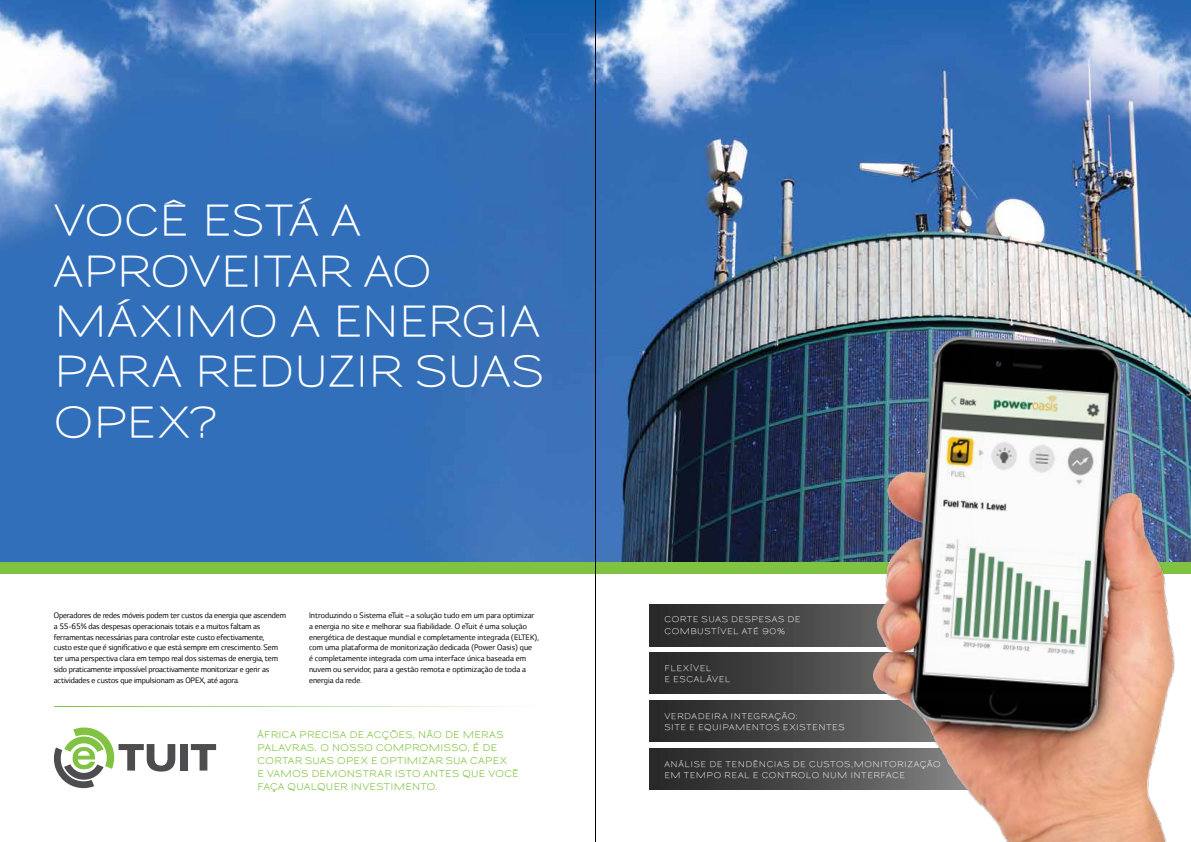
<style>
.page{position:relative;width:1191px;height:842px;background:#fff}
.page>*{position:absolute;margin:0;border:0;box-sizing:border-box;transform-origin:0 0}
.t1{font:600 42px/50.4px "Sansumi";letter-spacing:-.015em;color:#fff}
.t2{font:9px/10.8px "LG Smart";letter-spacing:-.01em;color:#000}
.t3{font:700 9px/13px "Sansumi";letter-spacing:.04em;color:#80c342}
.t4{font:600 8px/11px "Sansumi";letter-spacing:.065em;color:#fff}
</style>
<div class="page">
<img style="left:0;top:0;width:1191px;height:563px">
<div style="left:0;top:563px;width:1191px;height:11px;background:#80c342"></div>
<svg style="left:54px;top:706px;width:465px;height:1px"></svg>
<svg style="left:650px;top:605px;width:179px;height:41px;background:#3a3a3a"></svg>
<svg style="left:650px;top:653px;width:179px;height:41px;background:#3a3a3a"></svg>
<svg style="left:650px;top:700px;width:179px;height:41px;background:#3a3a3a"></svg>
<svg style="left:650px;top:748px;width:179px;height:41px;background:#3a3a3a"></svg>
<div style="left:180px;top:744px;width:8px;height:26px;background:#4d4d4f"></div>
<svg style="left:191px;top:744px;width:25px;height:26px"></svg>
<svg style="left:54px;top:727px;width:121px;height:61px"></svg>
<img style="left:829px;top:301px;width:362px;height:541px">
<hr style="left:595px;top:0;width:1px;height:842px;background:#000">
<h1 class="t1" style="left:54px;top:198px;width:492px">VOCÊ ESTÁ A<br>APROVEITAR AO<br>MÁXIMO A ENERGIA<br>PARA REDUZIR SUAS<br>OPEX?</h1>
<p class="t2" style="left:309px;top:610px;width:231px">Introduzindo o Sistema eTuit – a solução tudo em um para optimizar a energia no site e melhorar sua fiabilidade. O eTuit é uma solução energética de destaque mundial e completamente integrada (ELTEK), com uma plataforma de monitorização dedicada (Power Oasis) que<br>é completamente integrada com uma interface única baseada em nuvem ou servidor, para a gestão remota e optimização de toda a energia da rede.</p>
<p class="t4" style="left:664px;top:615px;width:138px">CORTE SUAS DESPESAS DE<br>COMBUSTÍVEL ATÉ 90%</p>
<p class="t2" style="left:54px;top:610px;width:234px">Operadores de redes móveis podem ter custos da energia que ascendem a 55-65% das despesas operacionais totais e a muitos faltam as ferramentas necessárias para controlar este custo efectivamente,<br>custo este que é significativo e que está sempre em crescimento. Sem ter uma perspectiva clara em tempo real dos sistemas de energia, tem sido praticamente impossível proactivamente monitorizar e gerir as actividades e custos que impulsionam as OPEX, até agora.</p>
<p class="t4" style="left:664px;top:663px;width:67px">FLEXÍVEL<br>E ESCALÁVEL</p>
<p class="t4" style="left:664px;top:711px;width:182px">VERDADEIRA INTEGRAÇÃO:<br>SITE E EQUIPAMENTOS EXISTENTES</p>
<p class="t4" style="left:664px;top:759px;width:278px">ANÁLISE DE TENDÊNCIAS DE CUSTOS,MONITORIZAÇÃO<br>EM TEMPO REAL E CONTROLO NUM INTERFACE</p>
<p class="t3" style="left:258px;top:729px;width:263px">ÁFRICA PRECISA DE ACÇÕES, NÃO DE MERAS PALAVRAS. O NOSSO COMPROMISSO, É DE CORTAR SUAS OPEX E OPTIMIZAR SUA CAPEX<br>E VAMOS DEMONSTRAR ISTO ANTES QUE VOCÊ FAÇA QUALQUER INVESTIMENTO.</p>
</div>
